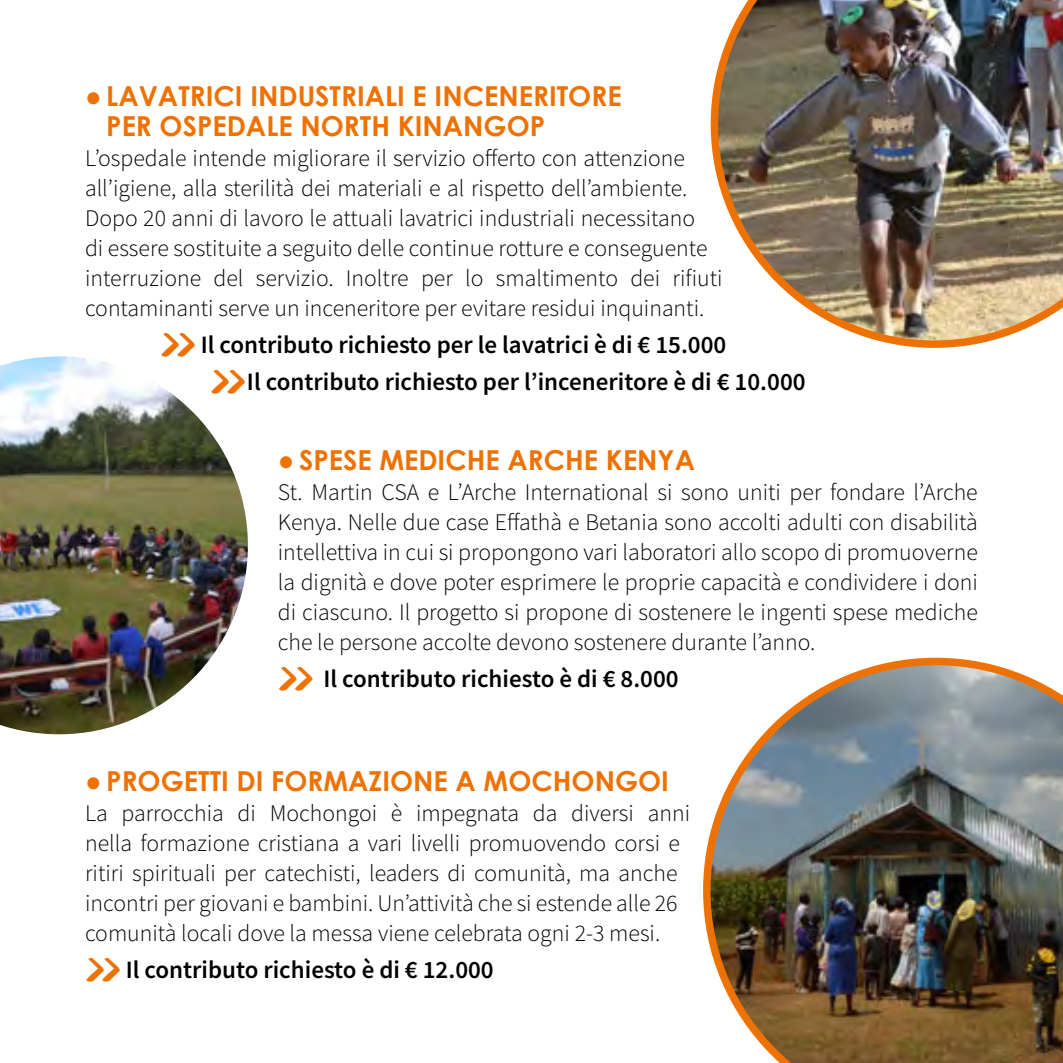
<style>
.page{position:relative;width:1063px;height:1063px;background:#fff}
.page>*{position:absolute;margin:0;border:0;box-sizing:border-box;transform-origin:0 0}
.t1{font:700 27.5px/30px "Century Gothic";color:#ee7203}
.t2{font:600 25px/37px "Source Sans Pro";color:#000}
.t3{font:300 23.75px/30px "Source Sans Pro";color:#000}
.s1{font-family:"Century";font-weight:400}
.s2{font-family:"Beyond The Mountains";font-weight:400;font-size:45px;color:#ee7203}
</style>
<div class="page">
<img style="left:703px;top:658px;width:360px;height:405px">
<img style="left:0;top:356px;width:248px;height:379px">
<img style="left:711px;top:0;width:352px;height:348px">
<p class="t1" style="left:106px;top:80px;width:517px;text-indent:-21px"><span class="s1">●</span> LAVATRICI INDUSTRIALI E INCENERITORE<br>PER OSPEDALE NORTH KINANGOP</p>
<p class="t3" style="left:85px;top:143px;width:639px">L’ospedale intende migliorare il servizio offerto con attenzione all’igiene, alla sterilità dei materiali e al rispetto dell’ambiente.<br>Dopo 20 anni di lavoro le attuali lavatrici industriali necessitano<br>di essere sostituite a seguito delle continue rotture e conseguente interruzione del servizio. Inoltre per lo smaltimento dei rifiuti contaminanti serve un inceneritore per evitare residui inquinanti.</p>
<p class="t2" style="left:210px;top:326px;width:597px;text-indent:-50px"><span class="s2">&gt;&gt;</span> Il contributo richiesto per le lavatrici è di € 15.000<br><span class="s2">&gt;&gt;</span> Il contributo richiesto per l’inceneritore è di € 10.000</p>
<p class="t1" style="left:278px;top:444px;width:419px"><span class="s1">●</span> SPESE MEDICHE ARCHE KENYA</p>
<p class="t3" style="left:278px;top:477px;width:702px;text-align:justify">St. Martin CSA e L’Arche International si sono uniti per fondare l’Arche Kenya. Nelle due case Effathà e Betania sono accolti adulti con disabilità intellettiva in cui si propongono vari laboratori allo scopo di promuoverne la dignità e dove poter esprimere le proprie capacità e condividere i doni di ciascuno. Il progetto si propone di sostenere le ingenti spese mediche che le persone accolte devono sostenere durante l’anno.</p>
<p class="t2" style="left:278px;top:660px;width:402px"><span class="s2">&gt;&gt;</span> Il contributo richiesto è di € 8.000</p>
<p class="t1" style="left:85px;top:765px;width:585px"><span class="s1">●</span> PROGETTI DI FORMAZIONE A MOCHONGOI</p>
<p class="t3" style="left:85px;top:798px;width:607px">La parrocchia di Mochongoi è impegnata da diversi anni nella formazione cristiana a vari livelli promuovendo corsi e ritiri spirituali per catechisti, leaders di comunità, ma anche incontri per giovani e bambini. Un’attività che si estende alle 26 comunità locali dove la messa viene celebrata ogni 2-3 mesi.</p>
<p class="t2" style="left:85px;top:951px;width:410px"><span class="s2">&gt;&gt;</span> Il contributo richiesto è di € 12.000</p>
</div>
